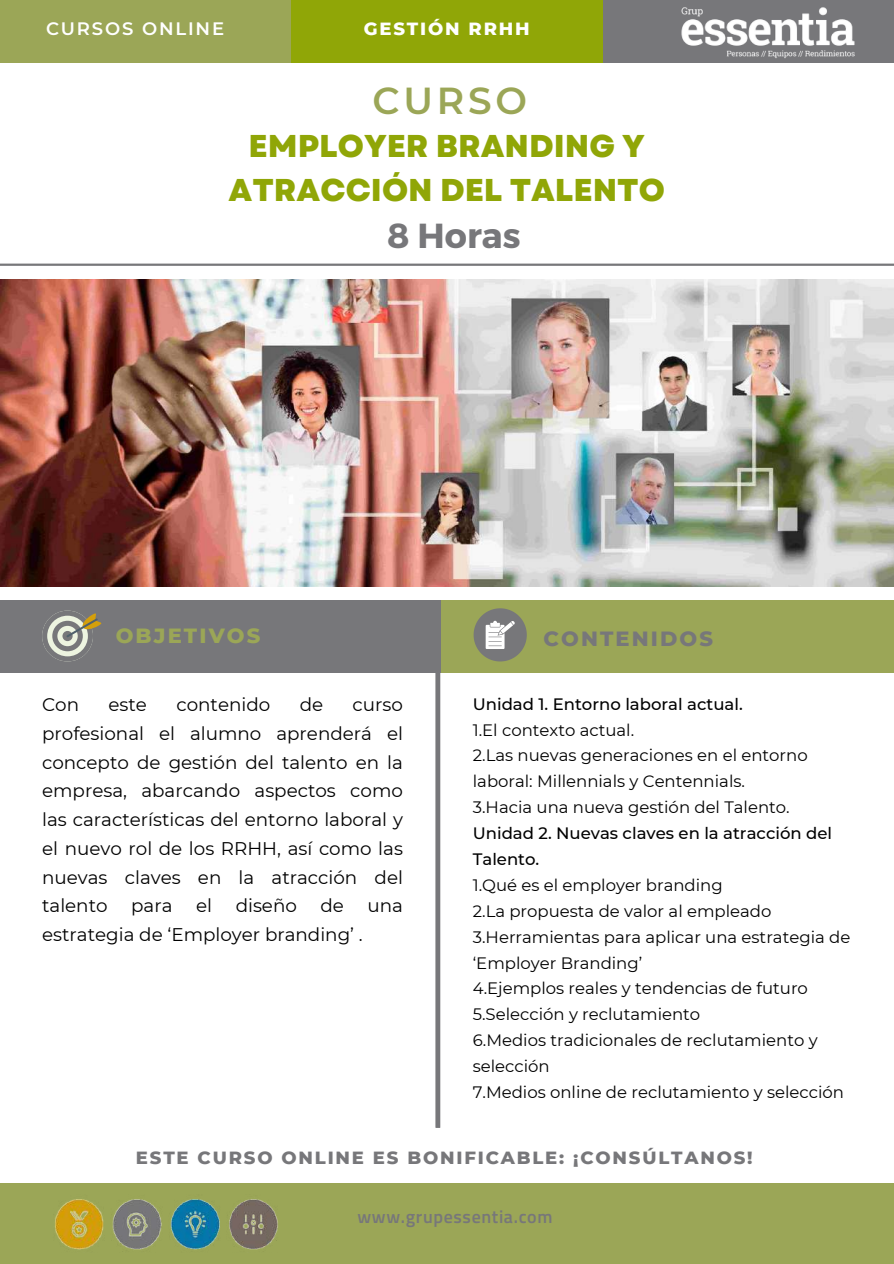
<style>
.page{position:relative;width:894px;height:1264px;background:#fff}
.page>*{position:absolute;margin:0;border:0;box-sizing:border-box;transform-origin:0 0}
.t1{font:600 37.5px "Montserrat";letter-spacing:.1em;color:#9ba657}
.t2{font:700 34.8px "Montserrat";color:#77777a}
.t3{font:800 31.5px/43.8px "Garet";color:#90a607;text-align:center}
.t4{font:800 21px "Montserrat";letter-spacing:.1em;color:#77777a}
.t5{font:800 21px "Montserrat";letter-spacing:.1em;color:#9ba657}
.t6{font:18.3px/28.7px "Montserrat";color:#000;text-align:justify}
.t7{font:800 18px "Montserrat";letter-spacing:.1em;color:#77777a}
.t8{font:600 18px "Titillium Web";letter-spacing:.035em;color:#77777a}
.t9{font:600 18px "Montserrat";letter-spacing:.1em;color:#fff}
.t10{font:800 18px "Montserrat";letter-spacing:.1em;color:#fff}
.t11{font:16.5px/25.8px "Montserrat";color:#000}
.t12{font:500 16.5px/25.8px "Montserrat";color:#000}
</style>
<div class="page">
<hr style="left:0;top:263px;width:893px;height:3px;background:#77777a">
<img style="left:0;top:279px;width:893px;height:307px">
<div style="left:0;top:1183px;width:893px;height:80px;background:#9ba657"></div>
<img style="left:55px;top:1199px;width:223px;height:51px">
<div style="left:0;top:0;width:291px;height:63px;background:#9ba657"></div>
<div style="left:291px;top:0;width:311px;height:63px;background:#90a607"></div>
<div style="left:602px;top:0;width:291px;height:63px;background:#77777a"></div>
<img style="left:681px;top:7px;width:173px;height:51px">
<div style="left:0;top:599px;width:893px;height:73px;background:#77777a"></div>
<svg style="left:42px;top:610px;width:60px;height:51px"></svg>
<div style="left:441px;top:599px;width:452px;height:73px;background:#9ba657"></div>
<svg style="left:473px;top:608px;width:53px;height:53px"></svg>
<div style="left:435px;top:639px;width:5px;height:488px;background:#77777a"></div>
<p class="t9" style="left:46px;top:17px;width:179px">CURSOS ONLINE</p>
<p class="t10" style="left:364px;top:17px;width:167px">GESTIÓN RRHH</p>
<h1 class="t1" style="left:372px;top:77px;width:156px">CURSO</h1>
<h3 class="t3" style="left:228px;top:124px;width:438px">EMPLOYER BRANDING Y<br>ATRACCIÓN DEL TALENTO</h3>
<h2 class="t2" style="left:387px;top:213px;width:135px">8 Horas</h2>
<p class="t5" style="left:116px;top:622px;width:146px">OBJETIVOS</p>
<p class="t4" style="left:543px;top:625px;width:171px">CONTENIDOS</p>
<p class="t6" style="left:42px;top:690px;width:39px">Con</p>
<p class="t6" style="left:108px;top:690px;width:40px">este</p>
<p class="t6" style="left:176px;top:690px;width:95px">contenido</p>
<p class="t6" style="left:299px;top:690px;width:25px">de</p>
<p class="t6" style="left:42px;top:690px;width:362px;text-indent:310px">curso profesional el alumno aprenderá el concepto de gestión del talento en la empresa, abarcando aspectos como las características del entorno laboral y el nuevo rol de los RRHH, así como las nuevas claves en la atracción del talento</p>
<p class="t6" style="left:131px;top:891px;width:43px">para</p>
<p class="t6" style="left:196px;top:891px;width:17px">el</p>
<p class="t6" style="left:235px;top:891px;width:63px">diseño</p>
<p class="t6" style="left:320px;top:891px;width:25px">de</p>
<p class="t6" style="left:367px;top:891px;width:37px">una</p>
<p class="t6" style="left:42px;top:920px;width:322px">estrategia de ‘Employer branding’ .</p>
<p class="t12" style="left:472px;top:690px;width:271px">Unidad 1. Entorno laboral actual.</p>
<p class="t11" style="left:472px;top:716px;width:336px">1.El contexto actual.<br>2.Las nuevas generaciones en el entorno laboral: Millennials y Centennials.<br>3.Hacia una nueva gestión del Talento.</p>
<p class="t12" style="left:472px;top:820px;width:361px">Unidad 2. Nuevas claves en la atracción del<br>Talento.</p>
<p class="t11" style="left:472px;top:872px;width:379px">1.Qué es el employer branding<br>2.La propuesta de valor al empleado 3.Herramientas para aplicar una estrategia de ‘Employer Branding’<br>4.Ejemplos reales y tendencias de futuro 5.Selección y reclutamiento<br>6.Medios tradicionales de reclutamiento y selección<br>7.Medios online de reclutamiento y selección</p>
<p class="t7" style="left:136px;top:1146px;width:618px">ESTE CURSO ONLINE ES BONIFICABLE: ¡CONSÚLTANOS!</p>
<p class="t8" style="left:357px;top:1202px;width:196px">www.grupessentia.com</p>
</div>
